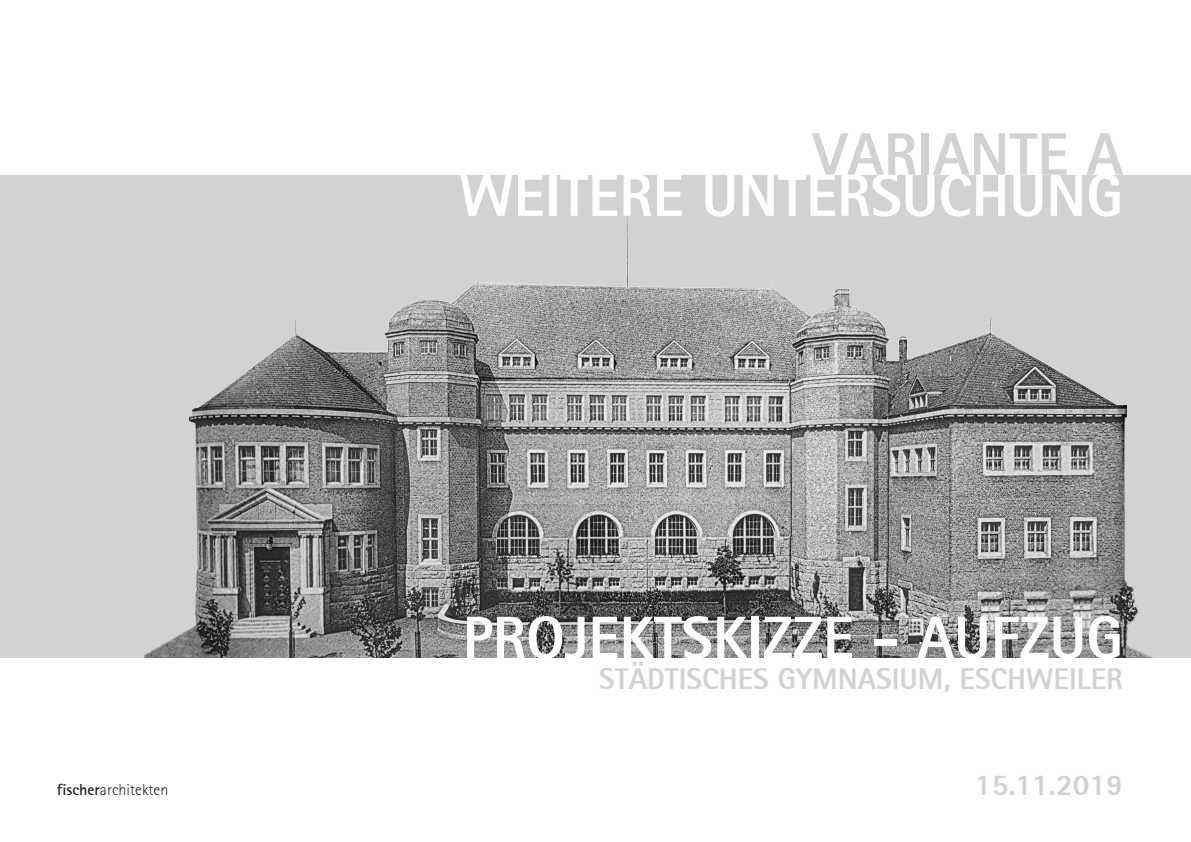
<style>
.page{position:relative;width:1191px;height:842px;background:#fff}
.page>*{position:absolute;margin:0;border:0;box-sizing:border-box;transform-origin:0 0}
.t1{font:60px "AT Rot San Ser Ext Bol";color:#fff}
.t2{font:60px "AT Rot San Ser Ext Bol";color:#d2d2d2}
.t3{font:30px "AT Rot San Ser Ext Bol";color:#d2d2d2}
.t4{font:300 16px "AT Rotis Sans Serif";color:#231f20}
.s1{font-weight:700}
</style>
<div class="page">
<div style="left:0;top:175px;width:1191px;height:482px;background:#d2d2d2"></div>
<img style="left:145px;top:210px;width:1006px;height:447px">
<p class="t2" style="left:813px;top:116px;width:312px">VARIANTE A</p>
<p class="t1" style="left:459px;top:157px;width:665px">WEITERE UNTERSUCHUNG</p>
<p class="t1" style="left:463px;top:600px;width:661px">PROJEKTSKIZZE - AUFZUG</p>
<p class="t3" style="left:599px;top:660px;width:525px">STÄDTISCHES GYMNASIUM, ESCHWEILER</p>
<p class="t4" style="left:57px;top:780px;width:113px"><span class="s1">fischer</span>architekten</p>
<p class="t3" style="left:975px;top:765px;width:149px">15.11.2019</p>
</div>
